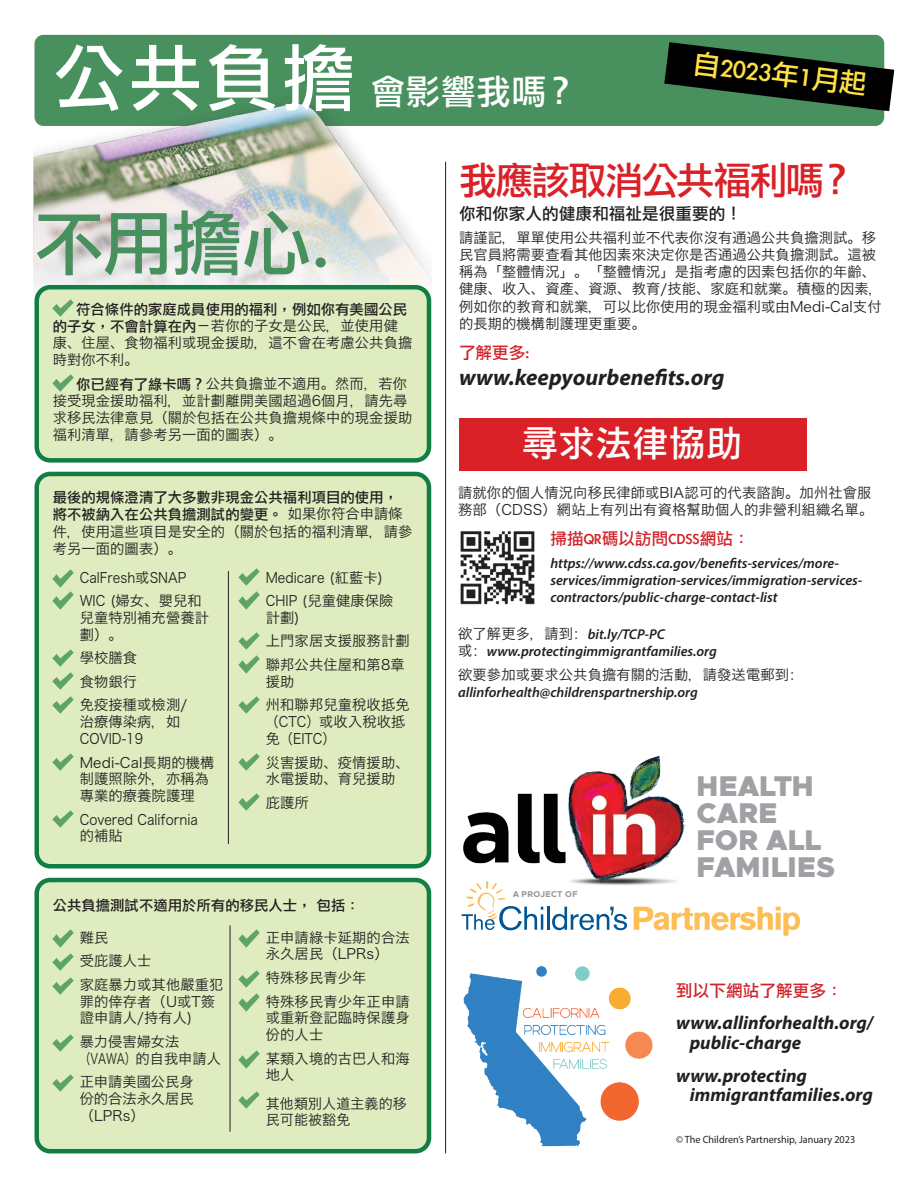
<style>
.page{position:relative;width:918px;height:1188px;background:#fff}
.page>*{position:absolute;margin:0;border:0;box-sizing:border-box;transform-origin:0 0}
.t1{font:72.75px "Li Gothic Med";color:#fff}
.t2{font:70.5px "Li Gothic Med";color:#48905e}
.t3{font:38.25px "Li Gothic Med";letter-spacing:-.045em;color:#da2128}
.t4{font:35.7px "Li Gothic Med";letter-spacing:.03em;color:#fff}
.t5{font:34.5px "Li Gothic Med";letter-spacing:.025em;color:#fff}
.t6{font:900 28.65px/26.8px "Metropolis";color:#a0a1a5}
.t7{font:27.6px "Li Gothic Med";color:#ffe043}
.t8{font:italic 700 22.65px "Myriad Pro";color:#231f20}
.t9{font:italic 700 18.75px/19.5px "Myriad Pro";color:#231f20}
.t10{font:16.5px "Li Gothic Med";letter-spacing:.01em;color:#d1232a}
.t11{font:16.5px "Li Gothic Med";letter-spacing:.01em;color:#231f20}
.t12{font:14.25px/16.8px "Hiragino Sans CNS W3";letter-spacing:.01em;color:#231f20}
.t13{font:italic 600 14.25px/17px "Myriad Pro";color:#231f20}
.t14{font:14.25px/16.8px "Hiragino Sans CNS W3";letter-spacing:.01em;color:#231f20;scale:.9 1}
.t15{font:14.25px "Li Gothic Med";letter-spacing:.01em;color:#231f20}
.t16{font:10.5px "Myriad Pro";color:#231f20}
.t17{font:700 8.55px "Metropolis";letter-spacing:.03em;color:#939598}
.s1{font-family:"Li Gothic Med"}
.s2{font-family:"Hiragino Sans CNS W3";font-weight:400;font-style:normal}
</style>
<div class="page">
<div style="left:459px;top:418px;width:347px;height:52px;background:#da2128"></div>
<hr style="left:445px;top:162px;width:1px;height:991px;background:#231f20">
<svg style="left:462px;top:892px;width:81px;height:38px"></svg>
<hr style="left:547px;top:907px;width:2px;height:23px;background:#005594">
<svg style="left:552px;top:907px;width:75px;height:23px"></svg>
<svg style="left:634px;top:907px;width:166px;height:29px"></svg>
<img style="left:463px;top:756px;width:223px;height:136px">
<div style="left:35px;top:35px;width:849px;height:91px;background:#48905e;border-radius:9px"></div>
<img style="left:34px;top:67px;width:398px;height:273px">
<div style="left:37px;top:474px;width:392px;height:392px;background:#dfecbf;border-radius:13px"></div>
<div style="left:34px;top:472px;width:397px;height:396px;border:4px solid #117e44;border-radius:13px"></div>
<div style="left:37px;top:287px;width:392px;height:173px;background:#dfecbf;border-radius:14px"></div>
<div style="left:34px;top:285px;width:397px;height:178px;border:4px solid #117e44;border-radius:14px"></div>
<div style="left:37px;top:880px;width:392px;height:271px;background:#dfecbf;border-radius:14px"></div>
<div style="left:34px;top:878px;width:397px;height:275px;border:4px solid #117e44;border-radius:14px"></div>
<hr style="left:228px;top:571px;width:1px;height:273px;background:#231f20">
<img style="left:53px;top:299px;width:20px;height:18px">
<img style="left:53px;top:375px;width:20px;height:17px">
<hr style="left:230px;top:925px;width:1px;height:207px;background:#231f20">
<img style="left:53px;top:570px;width:20px;height:17px">
<img style="left:53px;top:592px;width:20px;height:17px">
<img style="left:53px;top:649px;width:20px;height:17px">
<img style="left:53px;top:673px;width:20px;height:17px">
<img style="left:53px;top:696px;width:20px;height:17px">
<img style="left:53px;top:753px;width:20px;height:18px">
<img style="left:53px;top:810px;width:20px;height:18px">
<img style="left:53px;top:930px;width:20px;height:17px">
<img style="left:53px;top:953px;width:20px;height:18px">
<img style="left:53px;top:977px;width:20px;height:17px">
<img style="left:53px;top:1034px;width:20px;height:17px">
<img style="left:53px;top:1075px;width:20px;height:17px">
<img style="left:239px;top:568px;width:21px;height:18px">
<img style="left:239px;top:592px;width:21px;height:17px">
<img style="left:239px;top:632px;width:21px;height:17px">
<img style="left:239px;top:656px;width:21px;height:17px">
<img style="left:239px;top:696px;width:21px;height:17px">
<img style="left:239px;top:753px;width:21px;height:18px">
<img style="left:239px;top:794px;width:21px;height:17px">
<img style="left:239px;top:930px;width:21px;height:17px">
<img style="left:239px;top:970px;width:21px;height:17px">
<img style="left:239px;top:994px;width:21px;height:17px">
<img style="left:239px;top:1051px;width:21px;height:17px">
<img style="left:239px;top:1091px;width:21px;height:18px">
<img style="left:463px;top:966px;width:190px;height:181px">
<img style="left:460px;top:531px;width:75px;height:74px">
<svg style="left:664px;top:42px;width:230px;height:69px"></svg>
<p class="t1" style="left:53px;top:41px;width:304px">公共負擔</p>
<p class="t5" style="left:371px;top:74px;width:207px">會影響我嗎？</p>
<p class="t7" style="left:695px;top:49px;width:176px;rotate:7deg">自2023年1月起</p>
<p class="t2" style="left:34px;top:208px;width:297px">不用擔心.</p>
<p class="t12" style="left:53px;top:299px;width:361px;text-indent:23px"><span class="s1">符合條件的家庭成員使用的福利，例如你有美國公民的子女，不會計算在內</span>—若你的子女是公民，並使用健康、住屋、食物福利或現金援助，這不會在考慮公共負擔時對你不利。</p>
<p class="t12" style="left:53px;top:374px;width:361px;text-indent:23px"><span class="s1">你已經有了綠卡嗎？</span>公共負擔並不適用。然而，若你接受現金援助福利，並計劃離開美國超過6個月，請先尋求移民法律意見（關於包括在公共負擔規條中的現金援助福利清單，請參考另一面的圖表）。</p>
<p class="t12" style="left:53px;top:487px;width:361px"><span class="s1">最後的規條澄清了大多數非現金公共福利項目的使用，將不被納入在公共負擔測試的變更。</span> 如果你符合申請條件，使用這些項目是安全的（關於包括的福利清單，請參考另一面的圖表）。</p>
<p class="t14" style="left:80px;top:568px;width:120px">CalFresh或SNAP</p>
<p class="t14" style="left:80px;top:591px;width:145px">WIC (婦女、嬰兒和兒童特別補充營養計劃）。</p>
<p class="t12" style="left:80px;top:648px;width:59px">學校膳食</p>
<p class="t12" style="left:80px;top:672px;width:59px">食物銀行</p>
<p class="t12" style="left:80px;top:696px;width:109px">免疫接種或檢測/治療傳染病，如<br>COVID-19</p>
<p class="t12" style="left:80px;top:753px;width:136px">Medi-Cal長期的機構制護照除外，亦稱為專業的療養院護理</p>
<p class="t14" style="left:80px;top:810px;width:133px">Covered California的補貼</p>
<p class="t14" style="left:266px;top:568px;width:132px">Medicare (紅藍卡)</p>
<p class="t14" style="left:266px;top:591px;width:143px">CHIP (兒童健康保險計劃)</p>
<p class="t12" style="left:266px;top:632px;width:145px">上門家居支援服務計劃</p>
<p class="t12" style="left:266px;top:655px;width:140px">聯邦公共住屋和第8章援助</p>
<p class="t12" style="left:266px;top:696px;width:145px">州和聯邦兒童稅收抵免（CTC）或收入稅收抵免（EITC）</p>
<p class="t12" style="left:266px;top:753px;width:145px">災害援助、疫情援助、水電援助、育兒援助</p>
<p class="t12" style="left:266px;top:793px;width:45px">庇護所</p>
<p class="t15" style="left:53px;top:898px;width:309px">公共負擔測試不適用於所有的移民人士， 包括：</p>
<p class="t12" style="left:80px;top:928px;width:30px">難民</p>
<p class="t12" style="left:80px;top:951px;width:73px">受庇護人士</p>
<p class="t12" style="left:80px;top:975px;width:145px">家庭暴力或其他嚴重犯罪的倖存者（U或T簽證申請人/持有人)</p>
<p class="t12" style="left:80px;top:1032px;width:143px">暴力侵害婦女法（VAWA）的自我申請人</p>
<p class="t12" style="left:80px;top:1072px;width:115px;text-align:justify">正申請美國公民身份的合法永久居民（LPRs）</p>
<p class="t12" style="left:266px;top:928px;width:145px">正申請綠卡延期的合法永久居民（LPRs）</p>
<p class="t12" style="left:266px;top:968px;width:102px">特殊移民青少年</p>
<p class="t12" style="left:266px;top:992px;width:145px;text-align:justify">特殊移民青少年正申請或重新登記臨時保護身份的人士</p>
<p class="t12" style="left:266px;top:1049px;width:145px">某類入境的古巴人和海地人</p>
<p class="t12" style="left:266px;top:1094px;width:142px">其他類別人道主義的移民可能被豁免</p>
<p class="t3" style="left:459px;top:161px;width:398px">我應該取消公共福利嗎？</p>
<p class="t11" style="left:459px;top:206px;width:285px">你和你家人的健康和福祉是很重要的！</p>
<p class="t12" style="left:459px;top:228px;width:426px">請謹記，單單使用公共福利並不代表你沒有通過公共負擔測試。移民官員將需要查看其他因素來決定你是否通過公共負擔測試。這被稱為「整體情況」。「整體情況」是指考慮的因素包括你的年齡、健康、收入、資產、資源、教育/技能、家庭和就業。積極的因素，例如你的教育和就業，可以比你使用的現金福利或由Medi-Cal支付的長期的機構制護理更重要。</p>
<p class="t10" style="left:459px;top:344px;width:72px">了解更多:</p>
<p class="t8" style="left:459px;top:363px;width:267px">www.keepyourbenefits.org</p>
<p class="t4" style="left:522px;top:426px;width:221px">尋求法律協助</p>
<p class="t12" style="left:458px;top:483px;width:417px">請就你的個人情況向移民律師或BIA認可的代表諮詢。加州社會服務部（CDSS）網站上有列出有資格幫助個人的非營利組織名單。</p>
<p class="t10" style="left:550px;top:530px;width:201px">掃描QR碼以訪問CDSS網站：</p>
<p class="t13" style="left:550px;top:554px;width:313px">https://www.cdss.ca.gov/benefits-services/more&shy;services/immigration-services/immigration-services&shy;contractors/public-charge-contact-list</p>
<p class="t13" style="left:458px;top:625px;width:260px"><span class="s2">欲了解更多，請到：</span>bit.ly/TCP-PC<br><span class="s2">或：</span>www.protectingimmigrantfamilies.org</p>
<p class="t13" style="left:458px;top:666px;width:347px"><span class="s2">欲要參加或要求公共負擔有關的活動，請發送電郵到：</span>allinforhealth@childrenspartnership.org</p>
<p class="t17" style="left:513px;top:889px;width:67px">A PROJECT OF</p>
<p class="t6" style="left:696px;top:773px;width:140px">HEALTH<br>CARE<br>FOR ALL<br>FAMILIES</p>
<p class="t10" style="left:676px;top:982px;width:168px">到以下網站了解更多：</p>
<p class="t9" style="left:690px;top:1012px;width:185px;text-indent:-14px">www.allinforhealth.org/ public-charge</p>
<p class="t9" style="left:690px;top:1065px;width:185px;text-indent:-14px">www.protecting immigrantfamilies.org</p>
<p class="t16" style="left:676px;top:1133px;width:181px">© The Children’s Partnership, January 2023</p>
</div>
